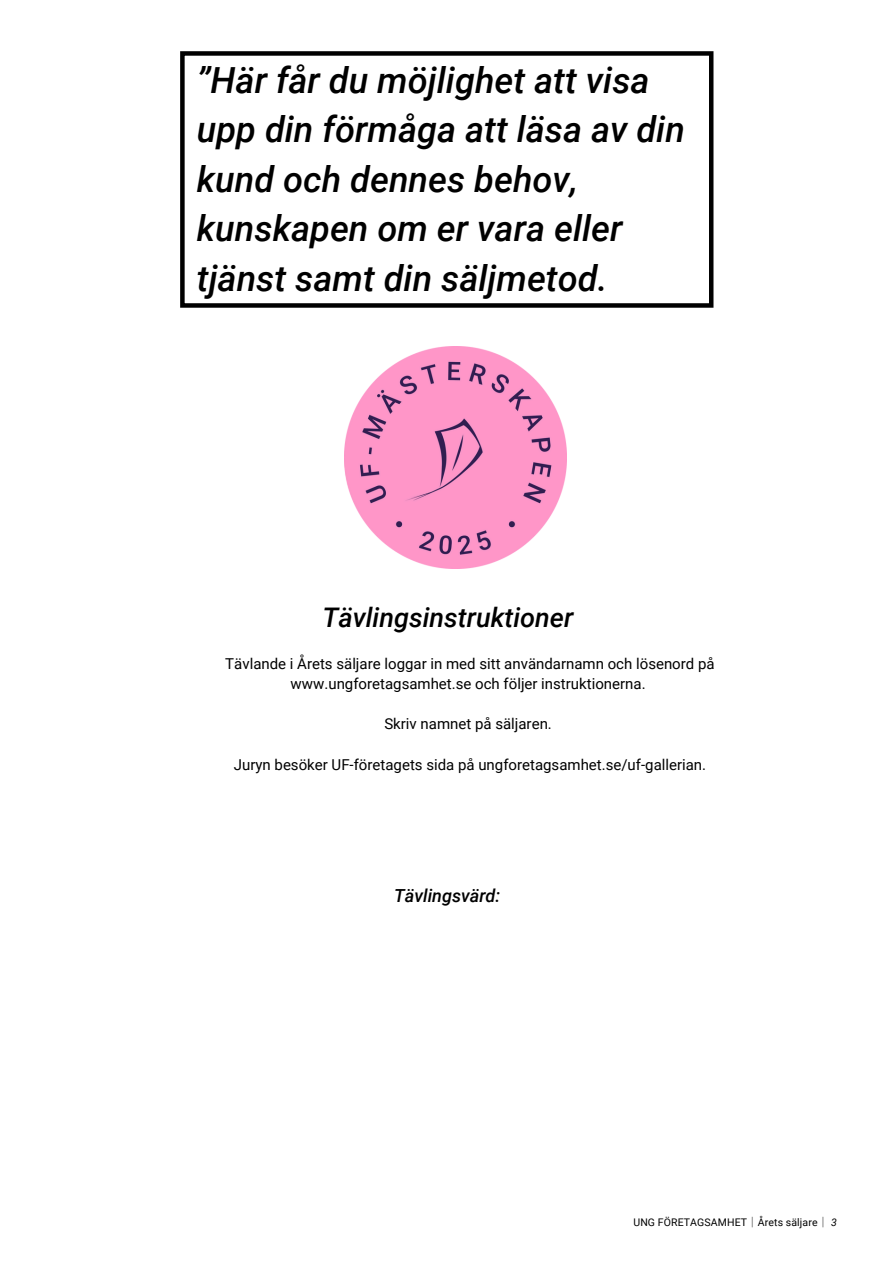
<style>
.page{position:relative;width:894px;height:1264px;background:#fff}
.page>*{position:absolute;margin:0;border:0;box-sizing:border-box;transform-origin:0 0}
.t1{font:italic 500 36px/49.5px "Roboto";color:#000}
.t2{font:italic 500 27px "Roboto";color:#000}
.t3{font:italic 500 18px "Roboto";color:#000}
.t4{font:15px/20.2px "Roboto";color:#000;text-align:center}
.t5{font:10.5px "Roboto";letter-spacing:.01em;color:#000}
.s1{font-family:"Noto Sans CJ Ksc"}
.s2{font-style:italic}
</style>
<div class="page">
<svg style="left:180px;top:51px;width:533px;height:257px"></svg>
<img style="left:344px;top:346px;width:222px;height:223px">
<h4 class="t1" style="left:197px;top:56px;width:489px">”Här får du möjlighet att visa upp din förmåga att läsa av din kund och dennes behov, kunskapen om er vara eller tjänst samt din säljmetod.</h4>
<h2 class="t2" style="left:322px;top:602px;width:252px">Tävlingsinstruktioner</h2>
<h4 class="t4" style="left:225px;top:653px;width:490px">Tävlande i Årets säljare loggar in med sitt användarnamn och lösenord på www.ungforetagsamhet.se och följer instruktionerna.</h4>
<h4 class="t4" style="left:384px;top:714px;width:169px">Skriv namnet på säljaren.</h4>
<h3 class="t4" style="left:234px;top:754px;width:473px">Juryn besöker UF-företagets sida på ungforetagsamhet.se/uf-gallerian.</h3>
<p class="t3" style="left:394px;top:885px;width:107px">Tävlingsvärd:</p>
<p class="t5" style="left:633px;top:1216px;width:205px">UNG FÖRETAGSAMHET<span class="s1">│</span>Årets säljare<span class="s1">│</span> <span class="s2">3</span></p>
</div>
